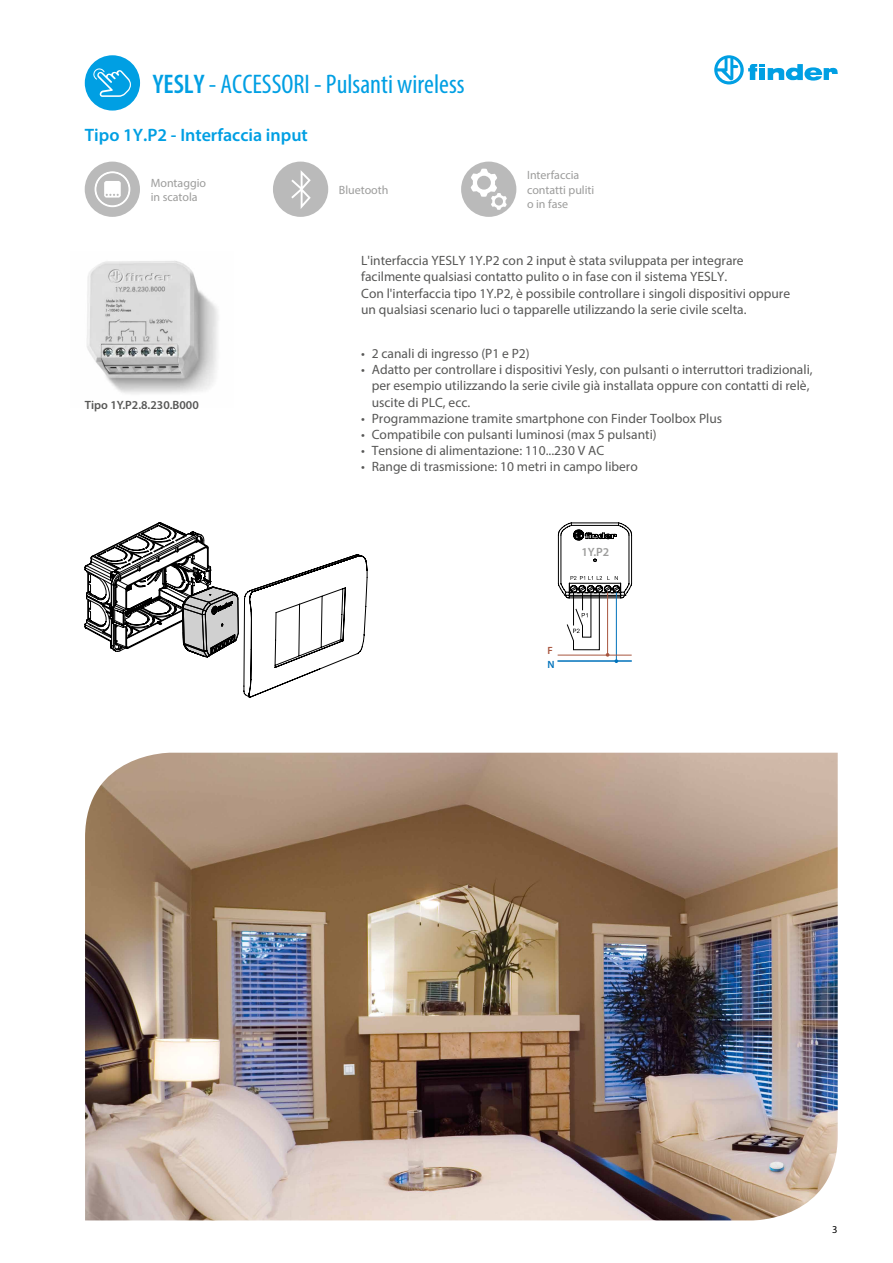
<style>
.page{position:relative;width:893px;height:1263px;background:#fff}
.page>*{position:absolute;margin:0;border:0;box-sizing:border-box;transform-origin:0 0}
.t1{font:condensed 27px "Myriad Pro";color:#009fe3}
.t2{font:600 18px "Myriad Pro";color:#009fe3}
.t3{font:13.5px/16.2px "Myriad Pro";color:#575756}
.t4{font:12px/14.4px "Myriad Pro";color:#9d9d9c}
.t5{font:600 12px "Myriad Pro";color:#575756}
.t6{font:600 12px "Myriad Pro";color:#9d9d9c}
.t7{font:10.5px "Myriad Pro";color:#000}
.t8{font:600 10.5px "Myriad Pro";color:#a8563f}
.t9{font:600 10.5px "Myriad Pro";color:#0072bb}
.s1{font-weight:600}
</style>
<div class="page">
<svg style="left:714px;top:55px;width:124px;height:30px"></svg>
<img style="left:87px;top:261px;width:131px;height:133px">
<svg style="left:558px;top:522px;width:74px;height:141px"></svg>
<svg style="left:85px;top:522px;width:282px;height:175px"></svg>
<div style="left:85px;top:55px;width:55px;height:56px;background:#009fe3;border-radius:50%"></div>
<svg style="left:93px;top:69px;width:38px;height:28px"></svg>
<div style="left:273px;top:162px;width:55px;height:55px;background:#bababa;border-radius:50%"></div>
<svg style="left:291px;top:170px;width:20px;height:39px"></svg>
<div style="left:461px;top:162px;width:55px;height:55px;background:#bababa;border-radius:50%"></div>
<svg style="left:471px;top:169px;width:36px;height:41px"></svg>
<div style="left:85px;top:162px;width:55px;height:55px;background:#bababa;border-radius:50%"></div>
<svg style="left:94px;top:171px;width:36px;height:36px"></svg>
<img style="left:85px;top:753px;width:753px;height:467px">
<h1 class="t1" style="left:153px;top:68px;width:313px"><span class="s1">YESLY</span> - ACCESSORI - Pulsanti wireless</h1>
<h2 class="t2" style="left:85px;top:124px;width:225px">Tipo 1Y.P2 - Interfaccia input</h2>
<p class="t4" style="left:151px;top:175px;width:57px">Montaggio in scatola</p>
<p class="t5" style="left:85px;top:397px;width:116px">Tipo 1Y.P2.8.230.B000</p>
<p class="t4" style="left:339px;top:182px;width:51px">Bluetooth</p>
<p class="t4" style="left:527px;top:168px;width:69px">Interfaccia contatti puliti o in fase</p>
<p class="t3" style="left:361px;top:252px;width:430px">L'interfaccia YESLY 1Y.P2 con 2 input è stata sviluppata per integrare facilmente qualsiasi contatto pulito o in fase con il sistema YESLY.<br>Con l'interfaccia tipo 1Y.P2, è possibile controllare i singoli dispositivi oppure un qualsiasi scenario luci o tapparelle utilizzando la serie civile scelta.</p>
<p class="t3" style="left:361px;top:345px;width:170px">• 2 canali di ingresso (P1 e P2)</p>
<p class="t3" style="left:372px;top:361px;width:442px;text-indent:-11px">• Adatto per controllare i dispositivi Yesly, con pulsanti o interruttori tradizionali, per esempio utilizzando la serie civile già installata oppure con contatti di relè, uscite di PLC, ecc.</p>
<p class="t3" style="left:361px;top:410px;width:362px">• Programmazione tramite smartphone con Finder Toolbox Plus</p>
<p class="t3" style="left:361px;top:426px;width:297px">• Compatibile con pulsanti luminosi (max 5 pulsanti)</p>
<p class="t3" style="left:361px;top:442px;width:245px">• Tensione di alimentazione: 110...230 V AC</p>
<p class="t3" style="left:361px;top:459px;width:278px">• Range di trasmissione: 10 metri in campo libero</p>
<p class="t6" style="left:581px;top:544px;width:30px">1Y.P2</p>
<p class="t8" style="left:547px;top:644px;width:7px">F</p>
<p class="t9" style="left:547px;top:658px;width:9px">N</p>
<p class="t7" style="left:832px;top:1222px;width:7px">3</p>
</div>
